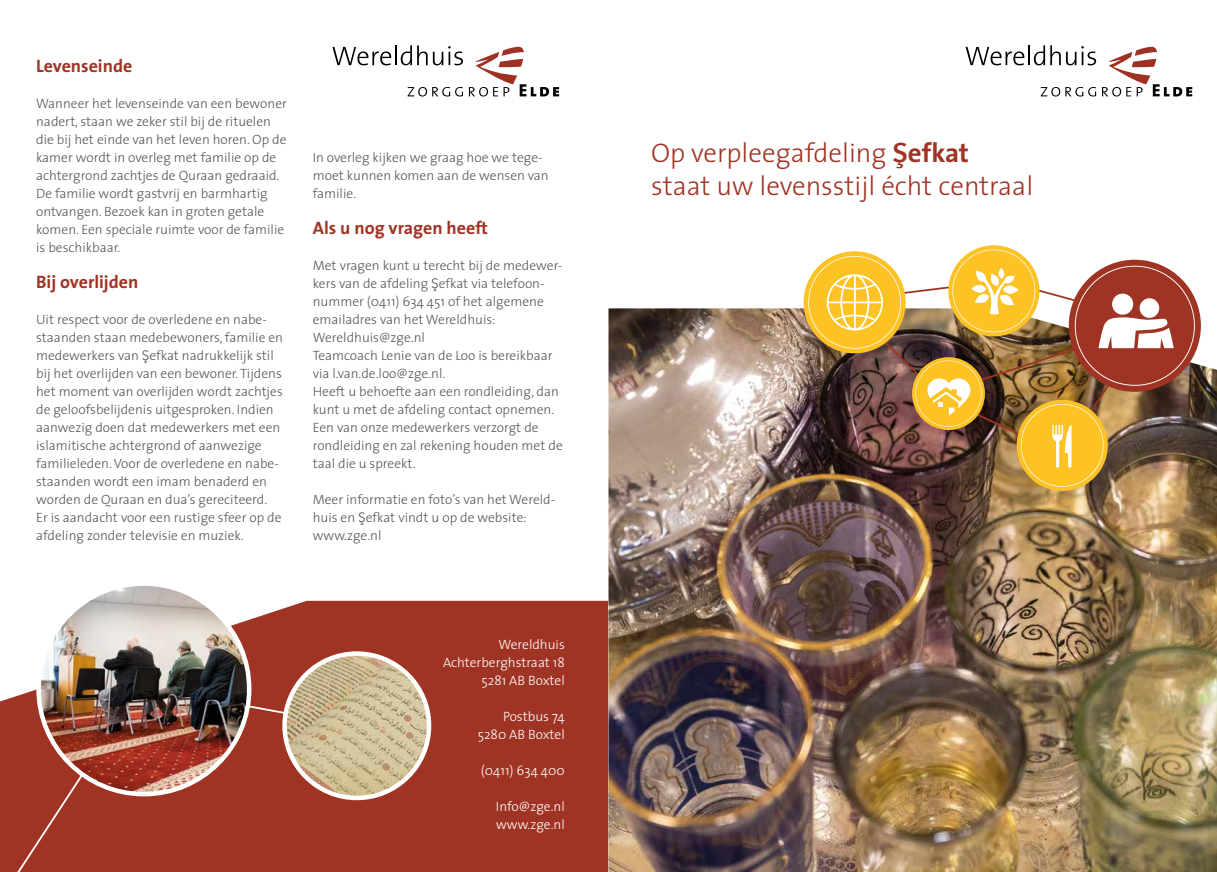
<style>
.page{position:relative;width:1217px;height:872px;background:#fff}
.page>*{position:absolute;margin:0;border:0;box-sizing:border-box;transform-origin:0 0}
.t1{font:300 27px/33px "The Sans";color:#a03424}
.t2{font:700 18px "The Sans";color:#a03424}
.t3{font:300 13.5px/18px "The Sans";color:#575756}
.t4{font:300 13.5px/18px "The Sans";color:#fff;text-align:right}
.s1{font-family:"Avenir Next";font-weight:400}
.s2{font-family:"Avenir Next";font-weight:600}
.s3{font-weight:700}
</style>
<div class="page">
<svg style="left:0;top:601px;width:608px;height:271px;background:#a64233"></svg>
<div style="left:0;top:771px;width:85px;height:101px;background:#a03424"></div>
<svg style="left:965px;top:45px;width:79px;height:20px"></svg>
<svg style="left:1050px;top:45px;width:45px;height:20px"></svg>
<svg style="left:1040px;top:87px;width:19px;height:9px"></svg>
<svg style="left:1065px;top:87px;width:30px;height:9px"></svg>
<svg style="left:1102px;top:46px;width:89px;height:50px"></svg>
<svg style="left:332px;top:47px;width:59px;height:18px"></svg>
<hr style="left:395px;top:45px;width:2px;height:20px;background:#000">
<svg style="left:400px;top:45px;width:27px;height:20px"></svg>
<svg style="left:433px;top:46px;width:30px;height:19px"></svg>
<svg style="left:407px;top:87px;width:56px;height:9px"></svg>
<svg style="left:469px;top:46px;width:90px;height:50px"></svg>
<img style="left:608px;top:308px;width:608px;height:564px">
<img style="left:808px;top:249px;width:386px;height:238px">
<img style="left:39px;top:583px;width:210px;height:211px;border-radius:105px">
<img style="left:284px;top:653px;width:145px;height:145px;border-radius:72px">
<div style="left:282px;top:651px;width:149px;height:149px;border:4px solid #fff;border-radius:50%"></div>
<svg style="left:246px;top:704px;width:42px;height:11px"></svg>
<h2 class="t2" style="left:36px;top:51px;width:98px">Levenseinde</h2>
<p class="t3" style="left:36px;top:94px;width:252px">Wanneer het levenseinde van een bewoner nadert, staan we zeker stil bij de rituelen die bij het einde van het leven horen. Op de kamer wordt in overleg met familie op de achtergrond zachtjes de Quraan gedraaid.<br>De familie wordt gastvrij en barmhartig ontvangen. Bezoek kan in groten getale komen. Een speciale ruimte voor de familie is beschikbaar.</p>
<h2 class="t2" style="left:36px;top:267px;width:104px">Bij overlijden</h2>
<p class="t3" style="left:36px;top:310px;width:248px">Uit respect voor de overledene en nabe&shy;staanden staan medebewoners, familie en medewerkers van <span class="s1">Ş</span>efkat nadrukkelijk stil bij het overlijden van een bewoner. Tijdens het moment van overlijden wordt zachtjes de geloofsbelijdenis uitgesproken. Indien aanwezig doen dat medewerkers met een islamitische achtergrond of aanwezige familieleden. Voor de overledene en nabe&shy;staanden wordt een imam benaderd en worden de Quraan en dua’s gereciteerd.<br>Er is aandacht voor een rustige sfeer op de afdeling zonder televisie en muziek.</p>
<p class="t3" style="left:313px;top:148px;width:237px">In overleg kijken we graag hoe we tege&shy;moet kunnen komen aan de wensen van familie.</p>
<h2 class="t2" style="left:313px;top:213px;width:177px">Als u nog vragen heeft</h2>
<p class="t3" style="left:313px;top:256px;width:251px">Met vragen kunt u terecht bij de medewer&shy;kers van de afdeling <span class="s1">Ş</span>efkat via telefoon&shy;nummer (0411) 634 451 of het algemene emailadres van het Wereldhuis:<br>Wereldhuis@zge.nl<br>Teamcoach Lenie van de Loo is bereikbaar via l.van.de.loo@zge.nl.<br>Heeft u behoefte aan een rondleiding, dan kunt u met de afdeling contact opnemen.<br>Een van onze medewerkers verzorgt de rondleiding en zal rekening houden met de taal die u spreekt.</p>
<p class="t3" style="left:313px;top:490px;width:244px">Meer informatie en foto’s van het Wereld&shy;huis en <span class="s1">Ş</span>efkat vindt u op de website: www.zge.nl</p>
<p class="t4" style="left:443px;top:635px;width:123px">Wereldhuis<br>Achterberghstraat 18<br>5281 AB Boxtel</p>
<p class="t4" style="left:477px;top:707px;width:89px">Postbus 74<br>5280 AB Boxtel</p>
<p class="t4" style="left:481px;top:761px;width:85px">(0411) 634 400</p>
<p class="t4" style="left:496px;top:797px;width:70px;text-align:left">Info@zge.nl www.zge.nl</p>
<h1 class="t1" style="left:651px;top:136px;width:383px">Op verpleegafdeling <span class="s2">Ş</span><span class="s3">efkat </span>staat uw levensstijl écht centraal</h1>
</div>
